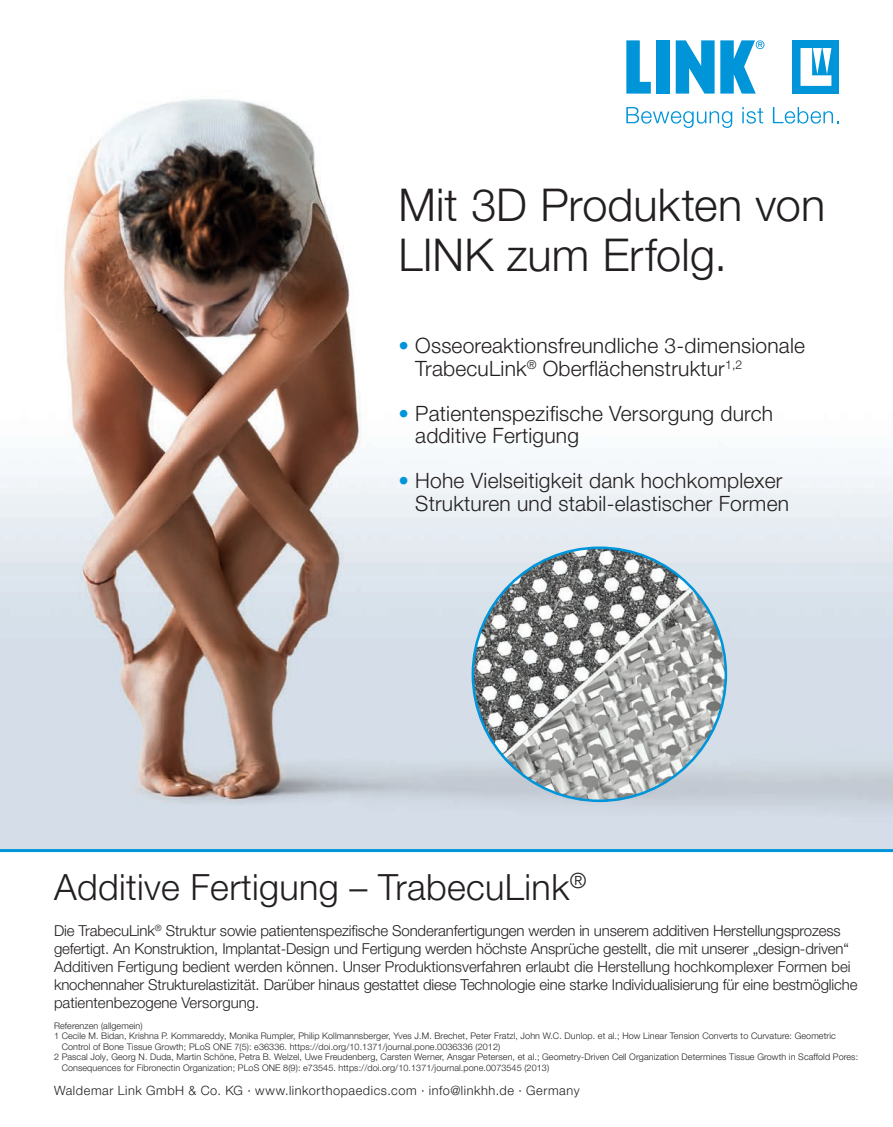
<style>
.page{position:relative;width:893px;height:1127px;background:#fff}
.page>*{position:absolute;margin:0;border:0;box-sizing:border-box;transform-origin:0 0}
.t1{font:300 45px/49.5px "Helvetica Neue LT Pro";color:#231f20}
.t2{font:300 36px "Helvetica Neue LT Pro";letter-spacing:.01em;color:#231f20}
.t3{font:300 21px/22.5px "Helvetica Neue LT Pro";letter-spacing:.01em;color:#231f20}
.t4{font:300 15px/18px "Helvetica Neue LT Pro";letter-spacing:-.01em;color:#231f20}
.t5{font:300 12.75px "Helvetica Neue LT Pro";letter-spacing:.045em;color:#231f20}
.t6{font:300 9px "Helvetica Neue LT Pro";letter-spacing:.01em;color:#231f20}
.s1{color:#0095d9}
</style>
<div class="page">
<img style="left:0;top:40px;width:893px;height:809px">
<hr style="left:0;top:849px;width:893px;height:3px;background:#0095d9">
<svg style="left:626px;top:107px;width:106px;height:21px"></svg>
<svg style="left:742px;top:107px;width:21px;height:17px"></svg>
<svg style="left:773px;top:107px;width:66px;height:17px"></svg>
<div style="left:793px;top:40px;width:46px;height:54px;background:#0095d9"></div>
<svg style="left:800px;top:48px;width:31px;height:38px"></svg>
<svg style="left:626px;top:40px;width:25px;height:54px"></svg>
<div style="left:657px;top:40px;width:13px;height:54px;background:#0095d9"></div>
<svg style="left:676px;top:40px;width:88px;height:54px"></svg>
<img style="left:473px;top:548px;width:253px;height:253px;border-radius:126px">
<h1 class="t1" style="left:398px;top:180px;width:428px">Mit 3D Produkten von<br>LINK zum Erfolg.</h1>
<h3 class="t3" style="left:415px;top:334px;width:391px;text-indent:-17px"><span class="s1">•</span> Osseoreaktionsfreundliche 3-dimensionale<br>TrabecuLink<sup>®</sup> Oberflächenstruktur<sup>1,2</sup></h3>
<h3 class="t3" style="left:415px;top:401px;width:359px;text-indent:-17px"><span class="s1">•</span> Patientenspezifische Versorgung durch additive Fertigung</h3>
<h3 class="t3" style="left:415px;top:469px;width:375px;text-indent:-17px"><span class="s1">•</span> Hohe Vielseitigkeit dank hochkomplexer<br>Strukturen und stabil-elastischer Formen</h3>
<h2 class="t2" style="left:54px;top:865px;width:534px">Additive Fertigung – TrabecuLink<sup>®</sup></h2>
<p class="t4" style="left:54px;top:921px;width:805px">Die TrabecuLink<sup>®</sup> Struktur sowie patientenspezifische Sonderanfertigungen werden in unserem additiven Herstellungsprozess gefertigt. An Konstruktion, Implantat-Design und Fertigung werden höchste Ansprüche gestellt, die mit unserer „design-driven“ Additiven Fertigung bedient werden können. Unser Produktionsverfahren erlaubt die Herstellung hochkomplexer Formen bei knochennaher Strukturelastizität. Darüber hinaus gestattet diese Technologie eine starke Individualisierung für eine bestmögliche patientenbezogene Versorgung.</p>
<p class="t6" style="left:54px;top:1020px;width:90px">Referenzen (allgemein)</p>
<p class="t6" style="left:54px;top:1030px;width:783px">1 Cecile M. Bidan, Krishna P. Kommareddy, Monika Rumpler, Philip Kollmannsberger, Yves J.M. Brechet, Peter Fratzl, John W.C. Dunlop. et al.; How Linear Tension Converts to Curvature: Geometric</p>
<p class="t6" style="left:62px;top:1041px;width:440px">Control of Bone Tissue Growth; PLoS ONE 7(5): e36336. https://doi.org/10.1371/journal.pone.0036336 (2012)</p>
<p class="t6" style="left:54px;top:1051px;width:806px">2 Pascal Joly, Georg N. Duda, Martin Schöne, Petra B. Welzel, Uwe Freudenberg, Carsten Werner, Ansgar Petersen, et al.; Geometry-Driven Cell Organization Determines Tissue Growth in Scaffold Pores:</p>
<p class="t6" style="left:62px;top:1062px;width:489px">Consequences for Fibronectin Organization; PLoS ONE 8(9): e73545. https://doi.org/10.1371/journal.pone.0073545 (2013)</p>
<h3 class="t5" style="left:54px;top:1083px;width:527px">Waldemar Link GmbH &amp; Co. KG · www.linkorthopaedics.com · info@linkhh.de · Germany</h3>
</div>
